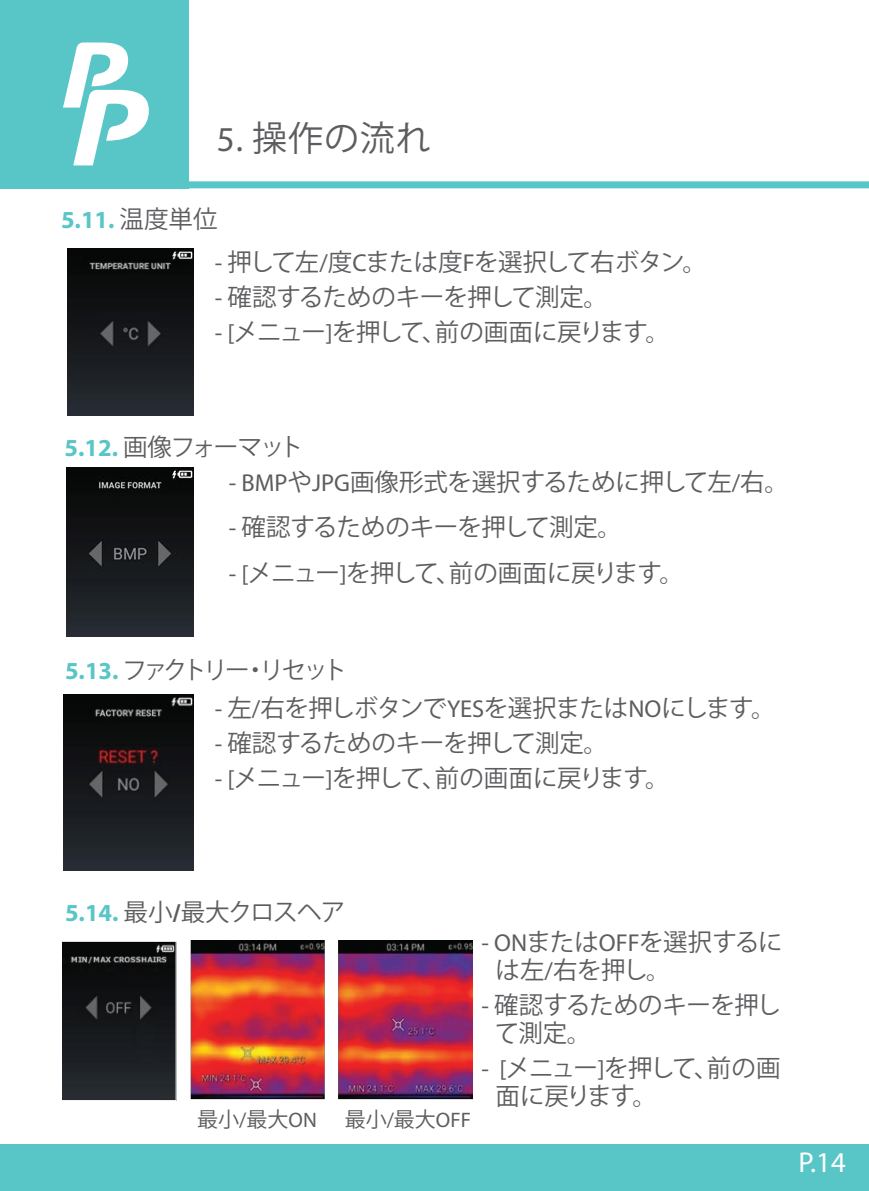
<style>
.page{position:relative;width:869px;height:1191px;background:#fff}
.page>*{position:absolute;margin:0;border:0;box-sizing:border-box;transform-origin:0 0}
.t1{font:35px "Koz Go Pr 6 N";letter-spacing:.025em;color:#5d5d60}
.t2{font:28.7px "Myriad Pro";color:#fff}
.t3{font:24.5px/28px "Koz Go Pr 6 N";letter-spacing:-.04em;color:#5d5d60}
.t4{font:24.5px/28px "Koz Go Pr 6 N";letter-spacing:-.02em;color:#5d5d60}
.t5{font:24.5px "Koz Go Pr 6 N";letter-spacing:-.01em;color:#5d5d60}
.t6{font:24.5px "Koz Go Pr 6 N";letter-spacing:-.155em;color:#5d5d60}
.t7{font:24.5px "Koz Go Pr 6 N";letter-spacing:-.08em;color:#5d5d60}
.t8{font:700 24.5px "Myriad Pro";color:#59c5c7}
.t9{font:21px "Koz Go Pr 6 N";color:#5d5d60}
.s1{font-family:"Myriad Pro"}
.s2{font-family:"Koz Go Pr 6 N";font-weight:400;color:#5d5d60}
.s3{font-family:"Myriad Pro";font-weight:700;color:#59c5c7}
.s4{font-family:"Myriad Pro";font-weight:700}
</style>
<div class="page">
<div style="left:0;top:0;width:188px;height:188px;background:#58c5c7"></div>
<svg style="left:63px;top:42px;width:86px;height:123px"></svg>
<div style="left:188px;top:181px;width:680px;height:7px;background:#58c5c7"></div>
<div style="left:0;top:1144px;width:868px;height:47px;background:#58c5c7"></div>
<img style="left:66px;top:467px;width:128px;height:169px">
<img style="left:63px;top:694px;width:131px;height:176px">
<img style="left:67px;top:248px;width:127px;height:167px">
<img style="left:63px;top:940px;width:409px;height:160px">
<h1 class="t1" style="left:217px;top:118px;width:215px"><span class="s1">5.</span> 操作の流れ</h1>
<p class="t8" style="left:61px;top:206px;width:158px">5.11. <span class="s2">温度単位</span></p>
<p class="t3" style="left:215px;top:249px;width:493px"><span class="s1">-</span> 押して左<span class="s1">/</span>度<span class="s1">C</span>または度<span class="s1">F</span>を選択して右ボタン。</p>
<p class="t4" style="left:215px;top:284px;width:394px"><span class="s1">-</span> 確認するためのキーを押して測定。</p>
<p class="t3" style="left:215px;top:319px;width:456px"><span class="s1">- [</span>メニュー<span class="s1">]</span>を押して、前の画面に戻ります。</p>
<p class="t7" style="left:64px;top:433px;width:241px"><span class="s3">5.12.</span> 画像フォーマット</p>
<p class="t5" style="left:229px;top:468px;width:561px"><span class="s1">- BMP</span>や<span class="s1">JPG</span>画像形式を選択するために押して左<span class="s1">/</span>右。</p>
<p class="t4" style="left:229px;top:513px;width:394px"><span class="s1">-</span> 確認するためのキーを押して測定。</p>
<p class="t3" style="left:229px;top:559px;width:456px"><span class="s1">- [</span>メニュー<span class="s1">]</span>を押して、前の画面に戻ります。</p>
<p class="t6" style="left:65px;top:656px;width:283px"><span class="s3">5.13.</span> ファクトリー・リセット</p>
<p class="t3" style="left:215px;top:695px;width:562px"><span class="s1">-</span> 左<span class="s1">/</span>右を押しボタンで<span class="s1">YES</span>を選択または<span class="s1">NO</span>にします。</p>
<p class="t4" style="left:215px;top:730px;width:394px"><span class="s1">-</span> 確認するためのキーを押して測定。</p>
<p class="t3" style="left:215px;top:765px;width:456px"><span class="s1">- [</span>メニュー<span class="s1">]</span>を押して、前の画面に戻ります。</p>
<p class="t3" style="left:65px;top:898px;width:281px"><span class="s3">5.14.</span> 最小<span class="s4">/</span>最大クロスヘア</p>
<p class="t9" style="left:197px;top:1107px;width:121px">最小<span class="s1">/</span>最大<span class="s1">ON</span></p>
<p class="t9" style="left:344px;top:1107px;width:128px">最小<span class="s1">/</span>最大<span class="s1">OFF</span></p>
<p class="t4" style="left:495px;top:928px;width:288px;text-indent:-14px"><span class="s1">- ON</span>または<span class="s1">OFF</span>を選択するには左<span class="s1">/</span>右を押し。</p>
<p class="t4" style="left:494px;top:991px;width:287px;text-indent:-13px"><span class="s1">-</span> 確認するためのキーを押して測定。</p>
<p class="t3" style="left:495px;top:1054px;width:286px;text-indent:-14px"><span class="s1">- [</span>メニュー<span class="s1">]</span>を押して、前の画面に戻ります。</p>
<p class="t2" style="left:798px;top:1145px;width:49px">P.14</p>
</div>
